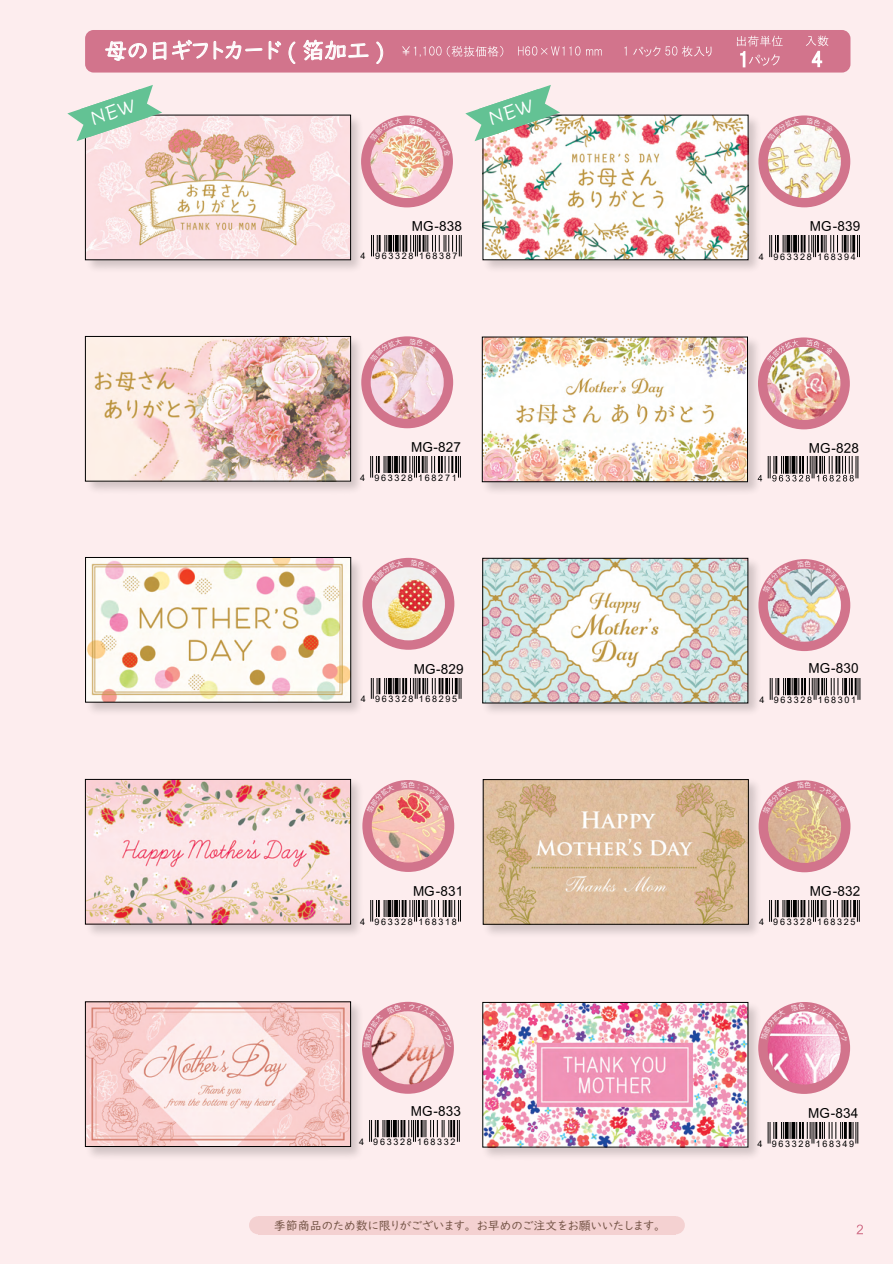
<style>
.page{position:relative;width:893px;height:1264px;background:#fff}
.page>*{position:absolute;margin:0;border:0;box-sizing:border-box;transform-origin:0 0}
.t1{font:22.5px "UD Digi Kyokasho NK R";color:#fff}
.t2{font:13.5px "DHHS Gothic W5 WINP RKSJ H";letter-spacing:.025em;color:#000}
.t3{font:12px "UD Digi Kyokasho NK R";color:#765648}
.t4{font:9px "Arial";letter-spacing:.185em;color:#000}
</style>
<div class="page">
<div style="left:0;top:0;width:893px;height:1263px;background:#fdedee"></div>
<svg style="left:857px;top:1224px;width:6px;height:9px"></svg>
<div style="left:85px;top:30px;width:765px;height:42px;background:#d2748c;border-radius:9px"></div>
<svg style="left:402px;top:46px;width:101px;height:11px"></svg>
<svg style="left:518px;top:46px;width:62px;height:9px"></svg>
<svg style="left:586px;top:49px;width:16px;height:6px"></svg>
<svg style="left:624px;top:46px;width:3px;height:9px"></svg>
<svg style="left:633px;top:46px;width:79px;height:11px"></svg>
<svg style="left:737px;top:36px;width:46px;height:32px"></svg>
<svg style="left:806px;top:35px;width:22px;height:33px"></svg>
<img style="left:482px;top:114px;width:277px;height:155px">
<img style="left:485px;top:117px;width:261px;height:141px">
<div style="left:758px;top:115px;width:92px;height:92px;background:#d2748c;border-radius:50%"></div>
<img style="left:768px;top:125px;width:73px;height:73px;border-radius:37px">
<img style="left:84px;top:114px;width:283px;height:155px">
<img style="left:87px;top:117px;width:262px;height:141px">
<div style="left:361px;top:115px;width:92px;height:92px;background:#d2748c;border-radius:50%"></div>
<img style="left:370px;top:125px;width:74px;height:73px;border-radius:37px">
<img style="left:85px;top:557px;width:282px;height:155px">
<img style="left:87px;top:559px;width:262px;height:141px">
<svg style="left:371px;top:678px;width:16px;height:20px"></svg>
<svg style="left:388px;top:678px;width:4px;height:16px"></svg>
<svg style="left:393px;top:678px;width:50px;height:20px"></svg>
<hr style="left:445px;top:678px;width:3px;height:16px;background:#000">
<svg style="left:449px;top:678px;width:4px;height:16px"></svg>
<hr style="left:455px;top:678px;width:3px;height:16px;background:#000">
<svg style="left:459px;top:678px;width:3px;height:20px"></svg>
<div style="left:362px;top:557px;width:92px;height:92px;background:#d2748c;border-radius:50%"></div>
<img style="left:372px;top:567px;width:73px;height:73px;border-radius:37px">
<img style="left:482px;top:557px;width:275px;height:155px">
<img style="left:484px;top:560px;width:262px;height:141px">
<svg style="left:770px;top:678px;width:16px;height:21px"></svg>
<svg style="left:787px;top:678px;width:4px;height:17px"></svg>
<svg style="left:792px;top:678px;width:51px;height:21px"></svg>
<hr style="left:844px;top:678px;width:3px;height:17px;background:#000">
<svg style="left:849px;top:678px;width:11px;height:21px"></svg>
<div style="left:758px;top:559px;width:92px;height:92px;background:#d2748c;border-radius:50%"></div>
<img style="left:768px;top:568px;width:73px;height:73px;border-radius:37px">
<img style="left:482px;top:779px;width:282px;height:155px">
<img style="left:485px;top:781px;width:262px;height:141px">
<div style="left:759px;top:780px;width:91px;height:92px;background:#d2748c;border-radius:50%"></div>
<img style="left:768px;top:789px;width:73px;height:73px;border-radius:37px">
<svg style="left:769px;top:900px;width:16px;height:21px"></svg>
<svg style="left:786px;top:900px;width:4px;height:16px"></svg>
<svg style="left:791px;top:900px;width:1px;height:16px"></svg>
<svg style="left:793px;top:900px;width:4px;height:16px"></svg>
<svg style="left:798px;top:900px;width:53px;height:21px"></svg>
<hr style="left:853px;top:900px;width:3px;height:16px;background:#000">
<svg style="left:857px;top:900px;width:3px;height:21px"></svg>
<img style="left:84px;top:778px;width:283px;height:156px">
<img style="left:87px;top:781px;width:262px;height:141px">
<div style="left:362px;top:779px;width:92px;height:92px;background:#d2748c;border-radius:50%"></div>
<img style="left:372px;top:789px;width:73px;height:73px;border-radius:37px">
<svg style="left:370px;top:900px;width:23px;height:21px"></svg>
<svg style="left:394px;top:900px;width:4px;height:16px"></svg>
<svg style="left:399px;top:900px;width:62px;height:21px"></svg>
<img style="left:482px;top:1001px;width:282px;height:155px">
<img style="left:485px;top:1003px;width:261px;height:141px">
<div style="left:758px;top:1001px;width:92px;height:92px;background:#d2748c;border-radius:50%"></div>
<img style="left:768px;top:1041px;width:73px;height:43px">
<svg style="left:768px;top:1122px;width:16px;height:21px"></svg>
<svg style="left:785px;top:1122px;width:4px;height:16px"></svg>
<svg style="left:790px;top:1122px;width:53px;height:21px"></svg>
<hr style="left:844px;top:1121px;width:3px;height:17px;background:#000">
<hr style="left:849px;top:1121px;width:3px;height:17px;background:#000">
<svg style="left:853px;top:1122px;width:5px;height:21px"></svg>
<img style="left:84px;top:1001px;width:283px;height:155px">
<img style="left:87px;top:1003px;width:262px;height:141px">
<div style="left:362px;top:1001px;width:92px;height:92px;background:#d2748c;border-radius:50%"></div>
<img style="left:371px;top:1047px;width:74px;height:37px">
<svg style="left:369px;top:1120px;width:16px;height:21px"></svg>
<svg style="left:386px;top:1120px;width:4px;height:16px"></svg>
<svg style="left:391px;top:1120px;width:1px;height:16px"></svg>
<svg style="left:393px;top:1120px;width:4px;height:16px"></svg>
<svg style="left:398px;top:1120px;width:62px;height:21px"></svg>
<img style="left:484px;top:339px;width:262px;height:141px">
<svg style="left:758px;top:475px;width:4px;height:6px"></svg>
<svg style="left:768px;top:457px;width:90px;height:24px"></svg>
<img style="left:84px;top:335px;width:282px;height:155px">
<img style="left:87px;top:338px;width:262px;height:141px">
<div style="left:361px;top:336px;width:92px;height:92px;background:#d2748c;border-radius:50%"></div>
<img style="left:371px;top:346px;width:73px;height:73px;border-radius:37px">
<svg style="left:370px;top:456px;width:16px;height:21px"></svg>
<svg style="left:387px;top:456px;width:4px;height:17px"></svg>
<svg style="left:392px;top:456px;width:1px;height:17px"></svg>
<svg style="left:394px;top:456px;width:4px;height:17px"></svg>
<svg style="left:399px;top:456px;width:62px;height:21px"></svg>
<div style="left:258px;top:1215px;width:418px;height:18px;background:#f4d1d1"></div>
<div style="left:667px;top:1215px;width:18px;height:18px;background:#f4d1d1;border-radius:50%"></div>
<div style="left:249px;top:1215px;width:18px;height:18px;background:#f4d1d1;border-radius:50%"></div>
<svg style="left:105px;top:40px;width:177px;height:21px"></svg>
<svg style="left:288px;top:41px;width:8px;height:23px"></svg>
<svg style="left:303px;top:39px;width:66px;height:34px"></svg>
<svg style="left:376px;top:41px;width:7px;height:23px"></svg>
<div style="left:85px;top:115px;width:266px;height:145px;border:1px solid #000"></div>
<div style="left:85px;top:336px;width:266px;height:145px;border:1px solid #000"></div>
<div style="left:482px;top:337px;width:266px;height:145px;border:1px solid #000"></div>
<div style="left:85px;top:557px;width:266px;height:145px;border:1px solid #000"></div>
<div style="left:85px;top:779px;width:266px;height:145px;border:1px solid #000"></div>
<div style="left:482px;top:558px;width:266px;height:145px;border:1px solid #000"></div>
<div style="left:483px;top:779px;width:266px;height:145px;border:1px solid #000"></div>
<div style="left:85px;top:1001px;width:266px;height:145px;border:1px solid #000"></div>
<div style="left:483px;top:1001px;width:265px;height:145px;border:1px solid #000"></div>
<div style="left:758px;top:337px;width:92px;height:92px;background:#d2748c;border-radius:50%"></div>
<img style="left:767px;top:347px;width:73px;height:73px;border-radius:37px">
<svg style="left:767px;top:340px;width:32px;height:22px"></svg>
<svg style="left:806px;top:339px;width:26px;height:16px"></svg>
<svg style="left:371px;top:235px;width:16px;height:21px"></svg>
<svg style="left:388px;top:235px;width:4px;height:17px"></svg>
<svg style="left:393px;top:235px;width:1px;height:17px"></svg>
<svg style="left:395px;top:235px;width:4px;height:17px"></svg>
<svg style="left:400px;top:235px;width:62px;height:21px"></svg>
<svg style="left:769px;top:236px;width:23px;height:21px"></svg>
<svg style="left:793px;top:236px;width:4px;height:16px"></svg>
<svg style="left:798px;top:236px;width:53px;height:21px"></svg>
<hr style="left:852px;top:236px;width:3px;height:16px;background:#000">
<svg style="left:857px;top:236px;width:3px;height:21px"></svg>
<div style="left:29px;top:799px;width:27px;height:27px;border:2px solid #ed028c;border-radius:50%"></div>
<div style="left:29px;top:433px;width:27px;height:27px;border:2px solid #ed028c;border-radius:50%"></div>
<svg style="left:767px;top:117px;width:32px;height:24px"></svg>
<svg style="left:806px;top:117px;width:28px;height:16px"></svg>
<svg style="left:369px;top:117px;width:33px;height:24px"></svg>
<svg style="left:409px;top:117px;width:42px;height:39px"></svg>
<svg style="left:371px;top:559px;width:32px;height:24px"></svg>
<svg style="left:411px;top:559px;width:27px;height:16px"></svg>
<svg style="left:762px;top:563px;width:29px;height:29px"></svg>
<svg style="left:797px;top:560px;width:49px;height:31px"></svg>
<svg style="left:762px;top:784px;width:29px;height:29px"></svg>
<svg style="left:797px;top:781px;width:49px;height:31px"></svg>
<svg style="left:366px;top:784px;width:29px;height:29px"></svg>
<svg style="left:401px;top:781px;width:49px;height:31px"></svg>
<svg style="left:760px;top:1002px;width:88px;height:39px"></svg>
<svg style="left:363px;top:1002px;width:89px;height:45px"></svg>
<svg style="left:370px;top:338px;width:32px;height:24px"></svg>
<svg style="left:409px;top:338px;width:28px;height:16px"></svg>
<svg style="left:67px;top:85px;width:95px;height:56px"></svg>
<svg style="left:465px;top:85px;width:95px;height:56px"></svg>
<h1 class="t1" style="left:105px;top:38px;width:282px">母の日ギフトカード ( 箔加工 )</h1>
<h2 class="t2" style="left:412px;top:219px;width:52px">MG-838</h2>
<h2 class="t2" style="left:810px;top:219px;width:52px">MG-839</h2>
<p class="t4" style="left:361px;top:250px;width:98px">4 963328 168387</p>
<p class="t4" style="left:759px;top:251px;width:98px">4 963328 168394</p>
<h2 class="t2" style="left:411px;top:440px;width:51px">MG-827</h2>
<h2 class="t2" style="left:809px;top:441px;width:52px">MG-828</h2>
<p class="t4" style="left:360px;top:471px;width:98px">4 963328 168271</p>
<h2 class="t2" style="left:414px;top:662px;width:51px">MG-829</h2>
<h2 class="t2" style="left:809px;top:661px;width:51px">MG-830</h2>
<p class="t4" style="left:361px;top:692px;width:98px">4 963328 168295</p>
<p class="t4" style="left:760px;top:693px;width:98px">4 963328 168301</p>
<h2 class="t2" style="left:413px;top:884px;width:52px">MG-831</h2>
<p class="t4" style="left:360px;top:915px;width:98px">4 963328 168318</p>
<h2 class="t2" style="left:810px;top:884px;width:52px">MG-832</h2>
<p class="t4" style="left:759px;top:915px;width:98px">4 963328 168325</p>
<h2 class="t2" style="left:411px;top:1104px;width:52px">MG-833</h2>
<p class="t4" style="left:359px;top:1135px;width:98px">4 963328 168332</p>
<h2 class="t2" style="left:808px;top:1105px;width:52px">MG-834</h2>
<p class="t4" style="left:757px;top:1136px;width:98px">4 963328 168349</p>
<h3 class="t3" style="left:274px;top:1218px;width:388px">季節商品のため数に限りがございます。お早めのご注文をお願いいたします。</h3>
</div>
